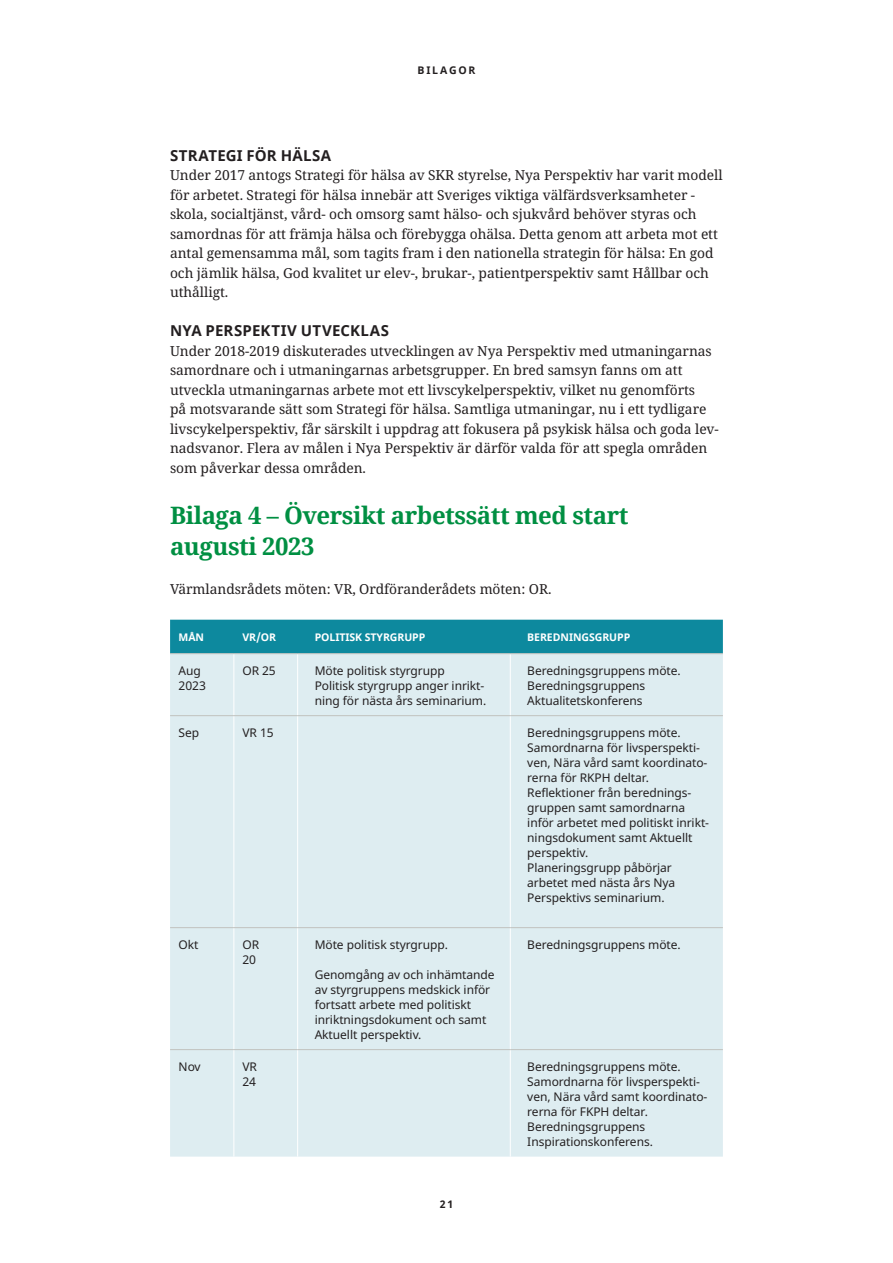
<style>
.page{position:relative;width:893px;height:1263px;background:#fff}
.page>*{position:absolute;margin:0;border:0;box-sizing:border-box;transform-origin:0 0}
.t1{font:700 24px/31.5px "Noto Serif";letter-spacing:-.02em;color:#008f42}
.t2{font:700 15px "Noto Sans";letter-spacing:.02em;color:#231f20}
.t3{font:13.8px/19.5px "Noto Serif";letter-spacing:-.005em;color:#231f20}
.t4{font:12px/15px "Noto Sans";letter-spacing:-.005em;color:#231f20}
.t5{font:700 10.5px "Noto Sans";letter-spacing:-.005em;color:#fff}
.t6{font:700 10.5px "Noto Sans";letter-spacing:.165em;color:#231f20}
</style>
<div class="page">
<div style="left:170px;top:620px;width:553px;height:33px;background:#0d899e"></div>
<div style="left:170px;top:654px;width:553px;height:502px;background:#deedf1"></div>
<hr style="left:233px;top:654px;width:1px;height:61px;background:#fff">
<hr style="left:297px;top:654px;width:1px;height:61px;background:#fff">
<hr style="left:510px;top:654px;width:1px;height:61px;background:#fff">
<hr style="left:233px;top:716px;width:1px;height:211px;background:#fff">
<hr style="left:297px;top:716px;width:1px;height:211px;background:#fff">
<hr style="left:510px;top:716px;width:1px;height:211px;background:#fff">
<hr style="left:233px;top:928px;width:1px;height:121px;background:#fff">
<hr style="left:297px;top:928px;width:1px;height:121px;background:#fff">
<hr style="left:510px;top:928px;width:1px;height:121px;background:#fff">
<hr style="left:233px;top:1050px;width:1px;height:106px;background:#fff">
<hr style="left:297px;top:1050px;width:1px;height:106px;background:#fff">
<hr style="left:510px;top:1050px;width:1px;height:106px;background:#fff">
<hr style="left:170px;top:653px;width:64px;height:1px;background:#c1c2be">
<hr style="left:234px;top:653px;width:64px;height:1px;background:#c1c2be">
<hr style="left:298px;top:653px;width:212px;height:1px;background:#c1c2be">
<hr style="left:510px;top:653px;width:213px;height:1px;background:#c1c2be">
<hr style="left:170px;top:715px;width:64px;height:1px;background:#c1c2be">
<hr style="left:234px;top:715px;width:64px;height:1px;background:#c1c2be">
<hr style="left:298px;top:715px;width:212px;height:1px;background:#c1c2be">
<hr style="left:510px;top:715px;width:213px;height:1px;background:#c1c2be">
<hr style="left:170px;top:927px;width:64px;height:1px;background:#c1c2be">
<hr style="left:234px;top:927px;width:64px;height:1px;background:#c1c2be">
<hr style="left:298px;top:927px;width:212px;height:1px;background:#c1c2be">
<hr style="left:510px;top:927px;width:213px;height:1px;background:#c1c2be">
<hr style="left:170px;top:1049px;width:64px;height:1px;background:#c1c2be">
<hr style="left:234px;top:1049px;width:64px;height:1px;background:#c1c2be">
<hr style="left:298px;top:1049px;width:212px;height:1px;background:#c1c2be">
<hr style="left:510px;top:1049px;width:213px;height:1px;background:#c1c2be">
<p class="t6" style="left:418px;top:63px;width:59px">BILAGOR</p>
<p class="t2" style="left:170px;top:145px;width:162px">STRATEGI FÖR HÄLSA</p>
<p class="t3" style="left:170px;top:166px;width:554px">Under 2017 antogs Strategi för hälsa av SKR styrelse, Nya Perspektiv har varit modell för arbetet. Strategi för hälsa innebär att Sveriges viktiga välfärdsverksamheter - skola, socialtjänst, vård- och omsorg samt hälso- och sjukvård behöver styras och samordnas för att främja hälsa och förebygga ohälsa. Detta genom att arbeta mot ett antal gemensamma mål, som tagits fram i den nationella strategin för hälsa: En god och jämlik hälsa, God kvalitet ur elev-, brukar-, patientperspektiv samt Hållbar och uthålligt.</p>
<p class="t2" style="left:170px;top:320px;width:220px">NYA PERSPEKTIV UTVECKLAS</p>
<p class="t3" style="left:170px;top:341px;width:550px">Under 2018-2019 diskuterades utvecklingen av Nya Perspektiv med utmaningarnas samordnare och i utmaningarnas arbetsgrupper. En bred samsyn fanns om att utveckla utmaningarnas arbete mot ett livscykelperspektiv, vilket nu genomförts<br>på motsvarande sätt som Strategi för hälsa. Samtliga utmaningar, nu i ett tydligare livscykelperspektiv, får särskilt i uppdrag att fokusera på psykisk hälsa och goda lev&shy;nadsvanor. Flera av målen i Nya Perspektiv är därför valda för att spegla områden som påverkar dessa områden.</p>
<h1 class="t1" style="left:170px;top:498px;width:460px">Bilaga 4 – Översikt arbetssätt med start augusti 2023</h1>
<p class="t3" style="left:170px;top:580px;width:383px">Värmlandsrådets möten: VR, Ordföranderådets möten: OR.</p>
<p class="t5" style="left:179px;top:630px;width:27px">MÅN</p>
<p class="t5" style="left:242px;top:630px;width:35px">VR/OR</p>
<p class="t5" style="left:315px;top:630px;width:112px">POLITISK STYRGRUPP</p>
<p class="t5" style="left:527px;top:630px;width:104px">BEREDNINGSGRUPP</p>
<p class="t4" style="left:179px;top:663px;width:29px">Aug<br>2023</p>
<p class="t4" style="left:242px;top:663px;width:35px">OR 25</p>
<p class="t4" style="left:315px;top:663px;width:173px">Möte politisk styrgrupp<br>Politisk styrgrupp anger inrikt&shy;ning för nästa års seminarium.</p>
<p class="t4" style="left:527px;top:663px;width:155px">Beredningsgruppens möte.<br>Beredningsgruppens<br>Aktualitetskonferens</p>
<p class="t4" style="left:179px;top:725px;width:22px">Sep</p>
<p class="t4" style="left:242px;top:725px;width:33px">VR 15</p>
<p class="t4" style="left:527px;top:725px;width:183px">Beredningsgruppens möte.<br>Samordnarna för livsperspekti&shy;ven, Nära vård samt koordinato&shy;rerna för RKPH deltar.<br>Reflektioner från berednings&shy;gruppen samt samordnarna inför arbetet med politiskt inrikt&shy;ningsdokument samt Aktuellt perspektiv.<br>Planeringsgrupp påbörjar arbetet med nästa års Nya<br>Perspektivs seminarium.</p>
<p class="t4" style="left:179px;top:937px;width:21px">Okt</p>
<p class="t4" style="left:242px;top:937px;width:18px">OR<br>20</p>
<p class="t4" style="left:315px;top:937px;width:135px">Möte politisk styrgrupp.</p>
<p class="t4" style="left:315px;top:967px;width:181px">Genomgång av och inhämtande av styrgruppens medskick inför fortsatt arbete med politiskt inriktningsdokument och samt<br>Aktuellt perspektiv.</p>
<p class="t4" style="left:527px;top:937px;width:155px">Beredningsgruppens möte.</p>
<p class="t4" style="left:179px;top:1059px;width:24px">Nov</p>
<p class="t4" style="left:242px;top:1059px;width:16px">VR<br>24</p>
<p class="t4" style="left:527px;top:1059px;width:182px">Beredningsgruppens möte.<br>Samordnarna för livsperspekti&shy;ven, Nära vård samt koordinato&shy;rerna för FKPH deltar.<br>Beredningsgruppens<br>Inspirationskonferens.</p>
<p class="t6" style="left:440px;top:1196px;width:15px">21</p>
</div>
